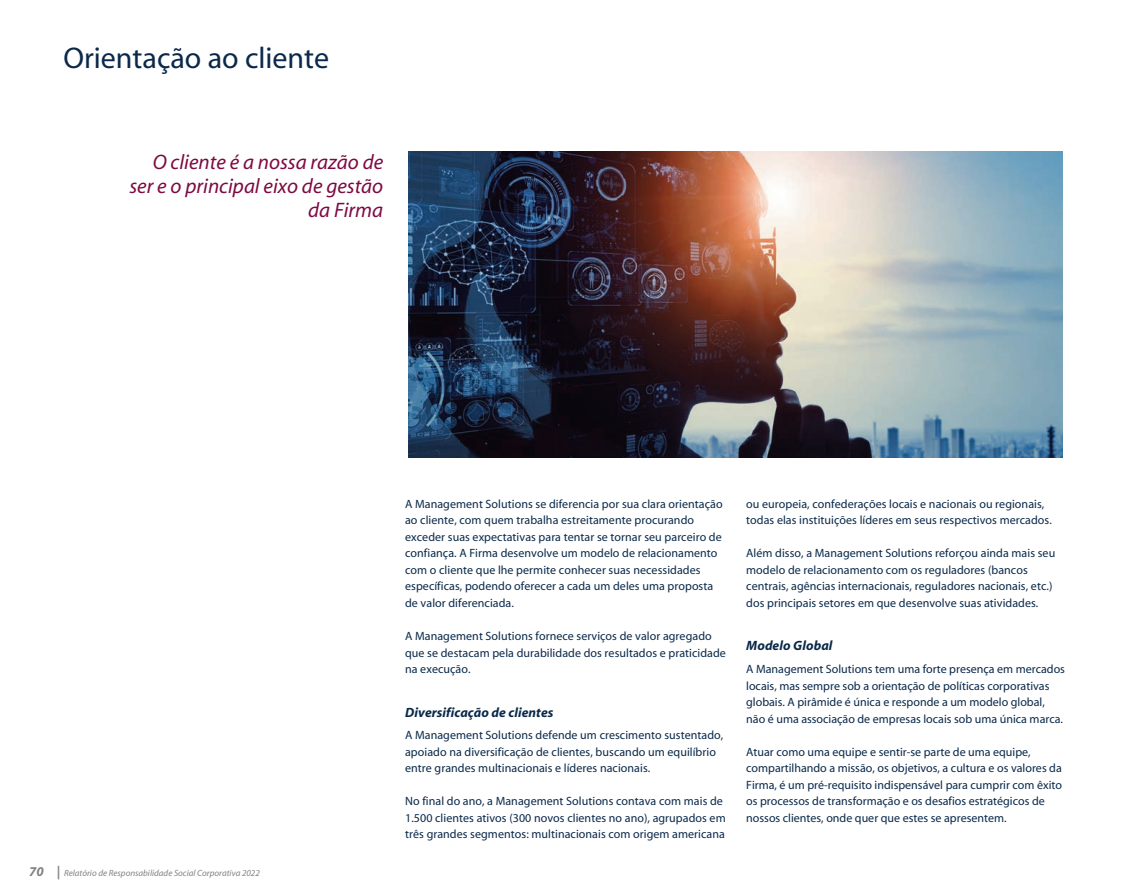
<style>
.page{position:relative;width:1148px;height:894px;background:#fff}
.page>*{position:absolute;margin:0;border:0;box-sizing:border-box;transform-origin:0 0}
.t1{font:30px "Myriad";color:#0a294a}
.t2{font:italic 21px/24px "Myriad";color:#7d0a42;text-align:right}
.t3{font:italic 700 13.5px "Myriad";letter-spacing:.005em;color:#0a294a}
.t4{font:12px/16.5px "Myriad";letter-spacing:.005em;color:#0a294a}
.t5{font:italic 9px "Myriad";color:#808285}
.s1{font-weight:700;font-size:13.5px}
</style>
<div class="page">
<img style="left:408px;top:151px;width:654px;height:307px">
<h1 class="t1" style="left:63px;top:43px;width:267px">Orientação ao cliente</h1>
<h2 class="t2" style="left:129px;top:150px;width:255px">O cliente é a nossa razão de ser e o principal eixo de gestão da Firma</h2>
<p class="t5" style="left:29px;top:867px;width:232px"><span class="s1">70 |</span> Relatório de Responsabilidade Social Corporativa 2022</p>
<p class="t4" style="left:405px;top:496px;width:319px">A Management Solutions se diferencia por sua clara orientação ao cliente, com quem trabalha estreitamente procurando exceder suas expectativas para tentar se tornar seu parceiro de confiança. A Firma desenvolve um modelo de relacionamento com o cliente que lhe permite conhecer suas necessidades específicas, podendo oferecer a cada um deles uma proposta de valor diferenciada.</p>
<p class="t4" style="left:405px;top:628px;width:322px">A Management Solutions fornece serviços de valor agregado que se destacam pela durabilidade dos resultados e praticidade na execução.</p>
<p class="t3" style="left:405px;top:704px;width:150px">Diversificação de clientes</p>
<p class="t4" style="left:405px;top:727px;width:320px">A Management Solutions defende um crescimento sustentado, apoiado na diversificação de clientes, buscando um equilíbrio entre grandes multinacionais e líderes nacionais.</p>
<p class="t4" style="left:405px;top:793px;width:322px">No final do ano, a Management Solutions contava com mais de<br>1.500 clientes ativos (300 novos clientes no ano), agrupados em três grandes segmentos: multinacionais com origem americana</p>
<p class="t4" style="left:746px;top:496px;width:307px">ou europeia, confederações locais e nacionais ou regionais, todas elas instituições líderes em seus respectivos mercados.</p>
<p class="t4" style="left:746px;top:545px;width:310px">Além disso, a Management Solutions reforçou ainda mais seu modelo de relacionamento com os reguladores (bancos centrais, agências internacionais, reguladores nacionais, etc.) dos principais setores em que desenvolve suas atividades.</p>
<p class="t3" style="left:746px;top:638px;width:88px">Modelo Global</p>
<p class="t4" style="left:746px;top:661px;width:320px">A Management Solutions tem uma forte presença em mercados locais, mas sempre sob a orientação de políticas corporativas globais. A pirâmide é única e responde a um modelo global, não é uma associação de empresas locais sob uma única marca.</p>
<p class="t4" style="left:746px;top:743px;width:317px">Atuar como uma equipe e sentir-se parte de uma equipe, compartilhando a missão, os objetivos, a cultura e os valores da Firma, é um pré-requisito indispensável para cumprir com êxito os processos de transformação e os desafios estratégicos de nossos clientes, onde quer que estes se apresentem.</p>
</div>
